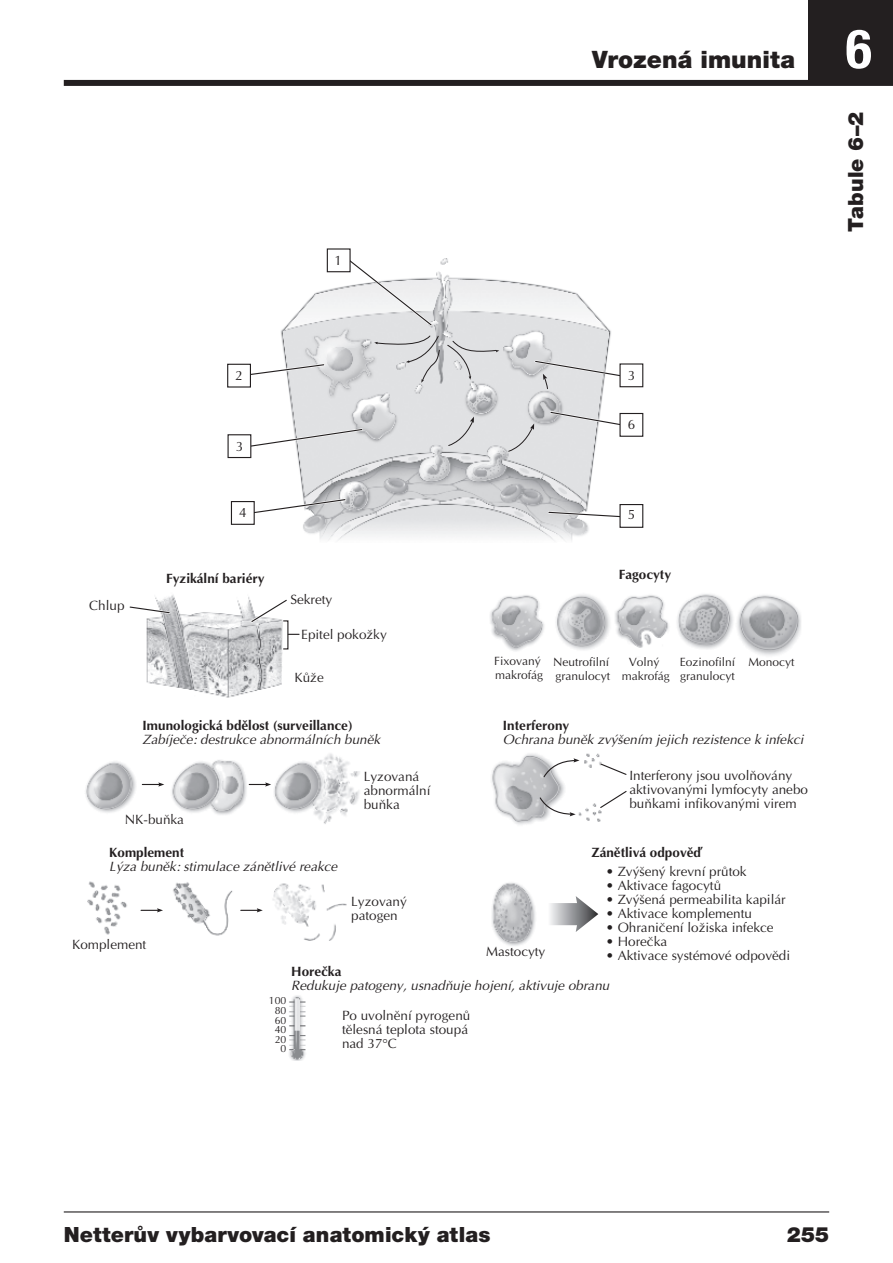
<style>
.page{position:relative;width:893px;height:1263px;background:#fff}
.page>*{position:absolute;margin:0;border:0;box-sizing:border-box;transform-origin:0 0}
.t1{font:700 condensed 54px "Helvetica Neue LT Pro";color:#fff}
.t2{font:900 24px "Helvetica Neue LT Pro";letter-spacing:.005em;color:#231f20}
.t3{font:900 21px "Helvetica Neue LT Pro";letter-spacing:.005em;color:#231f20}
.t4{font:13.5px/14px "Optima CE";color:#231f20}
.t5{font:italic 13.5px "Optima CE";color:#231f20}
.t6{font:700 13.5px "Optima CE";color:#231f20}
.t7{font:12px/13.8px "Optima CE";color:#231f20}
.t8{font:10.5px "Optima CE";color:#231f20}
</style>
<div class="page">
<hr style="left:64px;top:1211px;width:765px;height:1px;background:#231f20">
<div style="left:808px;top:0;width:85px;height:85px;background:#231f20"></div>
<div style="left:64px;top:80px;width:829px;height:6px;background:#231f20"></div>
<img style="left:85px;top:256px;width:716px;height:804px">
<svg style="left:342px;top:256px;width:92px;height:72px"></svg>
<svg style="left:242px;top:362px;width:84px;height:16px"></svg>
<svg style="left:237px;top:427px;width:127px;height:23px"></svg>
<svg style="left:240px;top:497px;width:107px;height:20px"></svg>
<svg style="left:548px;top:410px;width:85px;height:19px"></svg>
<svg style="left:546px;top:510px;width:73px;height:10px"></svg>
<svg style="left:128px;top:604px;width:44px;height:11px"></svg>
<svg style="left:249px;top:597px;width:40px;height:28px"></svg>
<svg style="left:598px;top:761px;width:31px;height:16px"></svg>
<svg style="left:598px;top:788px;width:31px;height:23px"></svg>
<div style="left:620px;top:364px;width:23px;height:23px;background:#fff"></div>
<div style="left:619px;top:363px;width:24px;height:24px;border:1px solid #231f20"></div>
<div style="left:327px;top:249px;width:23px;height:23px;background:#fff"></div>
<div style="left:327px;top:248px;width:24px;height:24px;border:1px solid #231f20"></div>
<div style="left:620px;top:413px;width:23px;height:23px;background:#fff"></div>
<div style="left:619px;top:413px;width:24px;height:24px;border:1px solid #231f20"></div>
<div style="left:620px;top:504px;width:23px;height:23px;background:#fff"></div>
<div style="left:619px;top:504px;width:24px;height:24px;border:1px solid #231f20"></div>
<div style="left:228px;top:364px;width:22px;height:23px;background:#fff"></div>
<div style="left:227px;top:364px;width:24px;height:24px;border:1px solid #231f20"></div>
<div style="left:228px;top:435px;width:23px;height:22px;background:#fff"></div>
<div style="left:228px;top:434px;width:23px;height:24px;border:1px solid #231f20"></div>
<div style="left:231px;top:502px;width:23px;height:22px;background:#fff"></div>
<div style="left:231px;top:501px;width:24px;height:24px;border:1px solid #231f20"></div>
<svg style="left:249px;top:782px;width:22px;height:4px"></svg>
<svg style="left:142px;top:782px;width:22px;height:4px"></svg>
<svg style="left:141px;top:908px;width:22px;height:4px"></svg>
<svg style="left:241px;top:908px;width:22px;height:4px"></svg>
<svg style="left:543px;top:758px;width:36px;height:20px"></svg>
<svg style="left:539px;top:796px;width:37px;height:20px"></svg>
<svg style="left:448px;top:417px;width:26px;height:29px"></svg>
<svg style="left:374px;top:335px;width:66px;height:48px;background:#d5d6d8"></svg>
<svg style="left:447px;top:341px;width:52px;height:39px;background:#d7d7d9"></svg>
<svg style="left:508px;top:423px;width:26px;height:29px"></svg>
<svg style="left:533px;top:359px;width:100px;height:30px"></svg>
<svg style="left:547px;top:896px;width:51px;height:36px"></svg>
<p class="t4" style="left:334px;top:254px;width:9px">1</p>
<h2 class="t2" style="left:592px;top:45px;width:205px">Vrozená imunita</h2>
<h1 class="t1" style="left:846px;top:16px;width:27px">6</h1>
<h3 class="t3" style="left:843px;top:232px;width:122px;rotate:-90deg">Tabule 6–2</h3>
<p class="t4" style="left:235px;top:369px;width:9px">2</p>
<p class="t4" style="left:236px;top:440px;width:9px">3</p>
<p class="t4" style="left:239px;top:506px;width:9px">4</p>
<p class="t4" style="left:628px;top:368px;width:9px">3</p>
<p class="t4" style="left:628px;top:418px;width:9px">6</p>
<p class="t4" style="left:628px;top:508px;width:9px">5</p>
<p class="t6" style="left:166px;top:570px;width:100px">Fyzikální bariéry</p>
<p class="t6" style="left:619px;top:566px;width:54px">Fagocyty</p>
<p class="t4" style="left:89px;top:599px;width:37px">Chlup</p>
<p class="t4" style="left:290px;top:592px;width:43px">Sekrety</p>
<p class="t4" style="left:301px;top:627px;width:87px">Epitel pokožky</p>
<p class="t4" style="left:294px;top:670px;width:31px">Kůže</p>
<p class="t6" style="left:142px;top:718px;width:212px">Imunologická bdělost (surveillance)</p>
<p class="t5" style="left:142px;top:732px;width:239px">Zabíječe: destrukce abnormálních buněk</p>
<p class="t4" style="left:125px;top:812px;width:61px">NK-buňka</p>
<p class="t6" style="left:109px;top:845px;width:77px">Komplement</p>
<p class="t5" style="left:109px;top:859px;width:230px">Lýza buněk: stimulace zánětlivé reakce</p>
<p class="t4" style="left:72px;top:938px;width:76px">Komplement</p>
<p class="t4" style="left:364px;top:769px;width:68px">Lyzovaná abnormální buňka</p>
<p class="t4" style="left:351px;top:895px;width:57px">Lyzovaný patogen</p>
<p class="t7" style="left:494px;top:654px;width:51px">Fixovaný makrofág</p>
<p class="t7" style="left:622px;top:655px;width:49px;text-align:center">Volný makrofág</p>
<p class="t7" style="left:680px;top:655px;width:57px">Eozinofilní granulocyt</p>
<p class="t7" style="left:553px;top:655px;width:58px">Neutrofilní</p>
<p class="t7" style="left:748px;top:655px;width:48px">Monocyt</p>
<p class="t7" style="left:555px;top:669px;width:56px">granulocyt</p>
<p class="t6" style="left:503px;top:718px;width:68px">Interferony</p>
<p class="t5" style="left:503px;top:732px;width:302px">Ochrana buněk zvýšením jejich rezistence k infekci</p>
<p class="t4" style="left:629px;top:769px;width:180px">Interferony jsou uvolňovány aktivovanými lymfocyty anebo buňkami infikovanými virem</p>
<p class="t4" style="left:486px;top:945px;width:61px">Mastocyty</p>
<p class="t6" style="left:591px;top:845px;width:113px">Zánětlivá odpověď</p>
<p class="t4" style="left:606px;top:865px;width:143px">• Zvýšený krevní průtok</p>
<p class="t4" style="left:606px;top:879px;width:117px">• Aktivace fagocytů</p>
<p class="t4" style="left:606px;top:893px;width:182px">• Zvýšená permeabilita kapilár</p>
<p class="t4" style="left:606px;top:907px;width:148px">• Aktivace komplementu</p>
<p class="t4" style="left:606px;top:920px;width:170px">• Ohraničení ložiska infekce</p>
<p class="t4" style="left:606px;top:934px;width:63px">• Horečka</p>
<p class="t4" style="left:606px;top:948px;width:186px">• Aktivace systémové odpovědi</p>
<p class="t6" style="left:291px;top:964px;width:52px">Horečka</p>
<p class="t5" style="left:291px;top:977px;width:320px">Redukuje patogeny, usnadňuje hojení, aktivuje obranu</p>
<p class="t8" style="left:269px;top:995px;width:19px">100</p>
<p class="t8" style="left:275px;top:1004px;width:13px">80</p>
<p class="t8" style="left:275px;top:1014px;width:13px">60</p>
<p class="t8" style="left:275px;top:1024px;width:13px">40</p>
<p class="t8" style="left:275px;top:1033px;width:13px">20</p>
<p class="t8" style="left:281px;top:1042px;width:7px">0</p>
<p class="t4" style="left:342px;top:1009px;width:130px">Po uvolnění pyrogenů tělesná teplota stoupá</p>
<p class="t4" style="left:342px;top:1037px;width:56px">nad 37°C</p>
<h3 class="t3" style="left:64px;top:1222px;width:428px">Netterův vybarvovací anatomický atlas</h3>
<h3 class="t3" style="left:787px;top:1222px;width:44px">255</h3>
</div>
